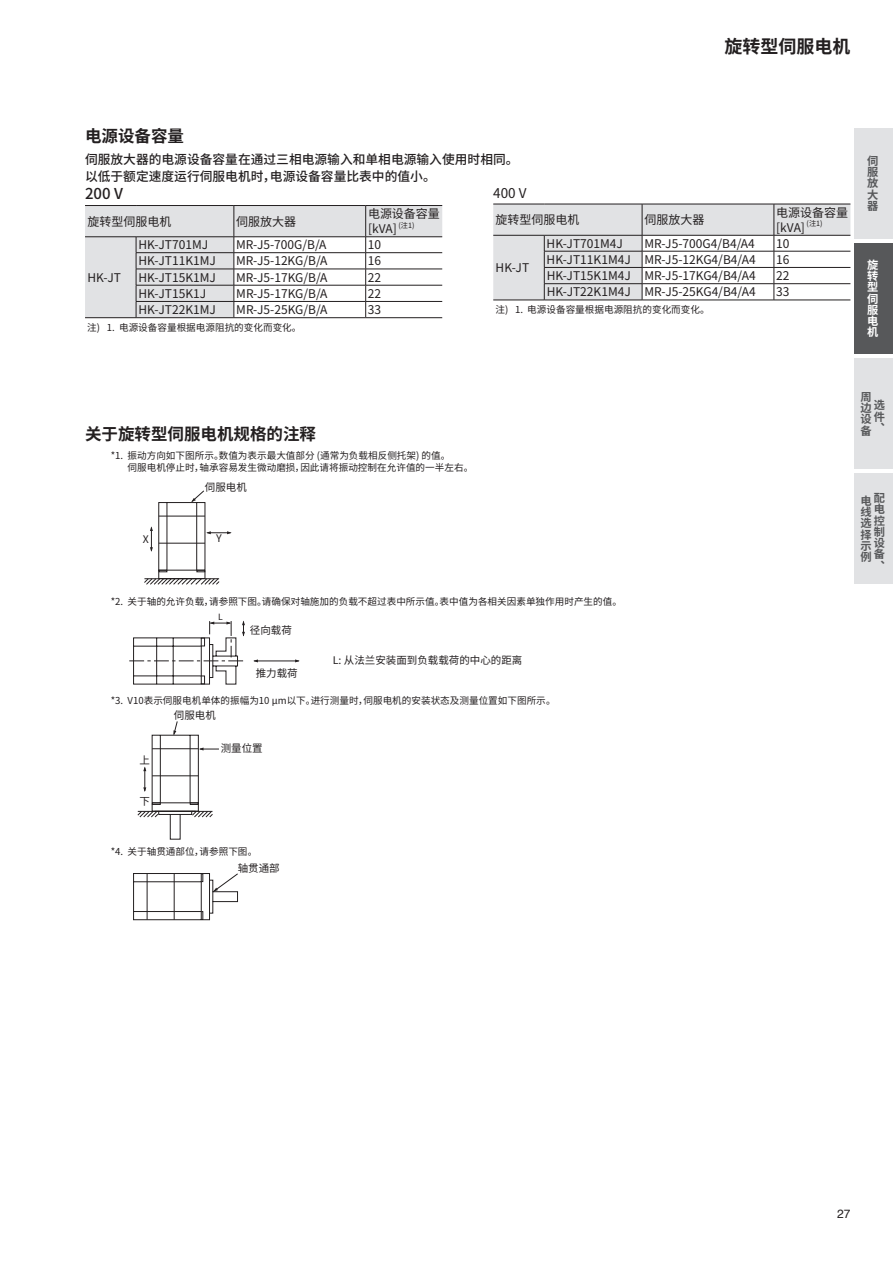
<style>
.page{position:relative;width:893px;height:1263px;background:#fff}
.page>*{position:absolute;margin:0;border:0;box-sizing:border-box;transform-origin:0 0}
.t1{font:700 18px "Noto Sans CJ Ksc";color:#231f20}
.t2{font:700 16.5px "Noto Sans CJ Ksc";color:#231f20}
.t3{font:500 15px "Noto Sans CJ Ksc";color:#231f20}
.t4{font:13.5px "Noto Sans CJ Ksc";color:#231f20}
.t5{font:500 12.75px/16.5px "Noto Sans CJ Ksc";color:#231f20}
.t6{font:12px/15px "Noto Sans CJ Ksc";color:#231f20}
.t7{font:12px "Helvetica";color:#231f20}
.t8{font:700 11.25px/11.2px "Noto Sans CJ Ksc";color:#57585a;text-align:justify}
.t9{font:700 11.25px/11.2px "Noto Sans CJ Ksc";color:#fff;text-align:justify}
.t10{font:10.5px "Noto Sans CJ Ksc";color:#231f20}
.t11{font:9.6px/12px "Noto Sans CJ Ksc";color:#231f20}
.t12{font:8.7px "Noto Sans CJ Ksc";color:#231f20}
.t13{font:7.2px "Noto Sans CJ Ksc";color:#231f20}
</style>
<div class="page">
<div style="left:855px;top:128px;width:38px;height:111px;background:#e1e2e4"></div>
<div style="left:855px;top:358px;width:38px;height:111px;background:#e1e2e4"></div>
<div style="left:855px;top:473px;width:38px;height:111px;background:#e1e2e4"></div>
<div style="left:855px;top:243px;width:38px;height:111px;background:#57585a"></div>
<svg style="left:85px;top:205px;width:357px;height:112px"></svg>
<hr style="left:85px;top:317px;width:51px;height:1px;background:#231f20">
<hr style="left:136px;top:317px;width:98px;height:1px;background:#231f20">
<hr style="left:234px;top:317px;width:132px;height:1px;background:#231f20">
<hr style="left:366px;top:317px;width:76px;height:1px;background:#231f20">
<svg style="left:493px;top:204px;width:357px;height:96px"></svg>
<hr style="left:493px;top:300px;width:51px;height:1px;background:#231f20">
<hr style="left:544px;top:300px;width:98px;height:1px;background:#231f20">
<hr style="left:642px;top:300px;width:132px;height:1px;background:#231f20">
<hr style="left:774px;top:300px;width:76px;height:1px;background:#231f20">
<hr style="left:254px;top:661px;width:45px;height:1px;background:#231f20">
<svg style="left:129px;top:620px;width:116px;height:65px"></svg>
<svg style="left:137px;top:721px;width:82px;height:119px"></svg>
<hr style="left:152px;top:748px;width:46px;height:1px;background:#231f20">
<hr style="left:152px;top:775px;width:46px;height:1px;background:#231f20">
<hr style="left:152px;top:802px;width:46px;height:1px;background:#231f20">
<svg style="left:133px;top:873px;width:105px;height:47px"></svg>
<svg style="left:144px;top:490px;width:88px;height:95px"></svg>
<h1 class="t1" style="left:724px;top:36px;width:127px">旋转型伺服电机</h1>
<h2 class="t2" style="left:85px;top:127px;width:100px">电源设备容量</h2>
<p class="t5" style="left:85px;top:152px;width:435px">伺服放大器的电源设备容量在通过三相电源输入和单相电源输入使用时相同。以低于额定速度运行伺服电机时，电源设备容量比表中的值小。</p>
<p class="t3" style="left:85px;top:185px;width:39px">200 V</p>
<p class="t6" style="left:87px;top:214px;width:85px">旋转型伺服电机</p>
<p class="t6" style="left:236px;top:214px;width:61px">伺服放大器</p>
<p class="t6" style="left:368px;top:207px;width:73px">电源设备容量[kVA]</p>
<p class="t4" style="left:493px;top:185px;width:35px">400 V</p>
<p class="t6" style="left:496px;top:213px;width:85px">旋转型伺服电机</p>
<p class="t6" style="left:644px;top:213px;width:61px">伺服放大器</p>
<p class="t6" style="left:776px;top:205px;width:73px">电源设备容量[kVA]</p>
<p class="t13" style="left:807px;top:220px;width:18px">(注1)</p>
<p class="t13" style="left:398px;top:221px;width:18px">(注1)</p>
<p class="t6" style="left:138px;top:237px;width:71px">HK-JT701MJ</p>
<p class="t6" style="left:236px;top:237px;width:92px">MR-J5-700G/B/A</p>
<p class="t6" style="left:368px;top:237px;width:15px">10</p>
<p class="t6" style="left:138px;top:254px;width:79px">HK-JT11K1MJ</p>
<p class="t6" style="left:236px;top:254px;width:93px">MR-J5-12KG/B/A</p>
<p class="t6" style="left:368px;top:254px;width:15px">16</p>
<p class="t6" style="left:138px;top:270px;width:79px">HK-JT15K1MJ</p>
<p class="t6" style="left:236px;top:270px;width:93px">MR-J5-17KG/B/A</p>
<p class="t6" style="left:368px;top:270px;width:15px">22</p>
<p class="t6" style="left:138px;top:286px;width:69px">HK-JT15K1J</p>
<p class="t6" style="left:236px;top:286px;width:93px">MR-J5-17KG/B/A</p>
<p class="t6" style="left:368px;top:286px;width:15px">22</p>
<p class="t6" style="left:138px;top:302px;width:79px">HK-JT22K1MJ</p>
<p class="t6" style="left:236px;top:302px;width:93px">MR-J5-25KG/B/A</p>
<p class="t6" style="left:368px;top:302px;width:15px">33</p>
<p class="t11" style="left:87px;top:321px;width:216px">注) 1. 电源设备容量根据电源阻抗的变化而变化。</p>
<p class="t6" style="left:87px;top:270px;width:35px">HK-JT</p>
<p class="t6" style="left:547px;top:236px;width:78px">HK-JT701M4J</p>
<p class="t6" style="left:644px;top:236px;width:112px">MR-J5-700G4/B4/A4</p>
<p class="t6" style="left:776px;top:236px;width:15px">10</p>
<p class="t6" style="left:547px;top:252px;width:210px">HK-JT11K1M4J MR-J5-12KG4/B4/A4</p>
<p class="t6" style="left:776px;top:252px;width:15px">16</p>
<p class="t6" style="left:547px;top:268px;width:210px">HK-JT15K1M4J MR-J5-17KG4/B4/A4</p>
<p class="t6" style="left:776px;top:268px;width:15px">22</p>
<p class="t6" style="left:547px;top:285px;width:210px">HK-JT22K1M4J MR-J5-25KG4/B4/A4</p>
<p class="t6" style="left:776px;top:285px;width:15px">33</p>
<p class="t11" style="left:495px;top:303px;width:216px">注) 1. 电源设备容量根据电源阻抗的变化而变化。</p>
<p class="t6" style="left:496px;top:260px;width:35px">HK-JT</p>
<p class="t8" style="left:867px;top:155px;width:13px">伺服放大器</p>
<p class="t9" style="left:867px;top:259px;width:13px">旋转型伺服电机</p>
<h2 class="t2" style="left:85px;top:424px;width:232px">关于旋转型伺服电机规格的注释</h2>
<p class="t11" style="left:128px;top:450px;width:347px;text-indent:-17px">*1. 振动方向如下图所示。数值为表示最大值部分 (通常为负载相反侧托架) 的值。<br>伺服电机停止时，轴承容易发生微动磨损，因此请将振动控制在允许值的一半左右。</p>
<p class="t10" style="left:143px;top:533px;width:8px">X</p>
<p class="t10" style="left:205px;top:482px;width:43px">伺服电机</p>
<p class="t11" style="left:111px;top:595px;width:513px">*2. 关于轴的允许负载，请参照下图。请确保对轴施加的负载不超过表中所示值。表中值为各相关因素单独作用时产生的值。</p>
<p class="t10" style="left:250px;top:624px;width:43px">径向载荷</p>
<p class="t10" style="left:256px;top:667px;width:43px">推力载荷</p>
<p class="t12" style="left:218px;top:612px;width:6px">L</p>
<p class="t10" style="left:333px;top:654px;width:191px">L: 从法兰安装面到负载载荷的中心的距离</p>
<p class="t11" style="left:111px;top:695px;width:446px">*3. V10表示伺服电机单体的振幅为10 μm以下。进行测量时，伺服电机的安装状态及测量位置如下图所示。</p>
<p class="t10" style="left:140px;top:754px;width:12px">上</p>
<p class="t10" style="left:140px;top:795px;width:12px">下</p>
<p class="t10" style="left:174px;top:709px;width:43px">伺服电机</p>
<p class="t10" style="left:221px;top:743px;width:43px">测量位置</p>
<p class="t11" style="left:111px;top:845px;width:148px">*4. 关于轴贯通部位，请参照下图。</p>
<p class="t10" style="left:238px;top:862px;width:43px">轴贯通部</p>
<p class="t8" style="left:860px;top:391px;width:13px">周边设备</p>
<p class="t8" style="left:874px;top:400px;width:12px">选件、</p>
<p class="t8" style="left:860px;top:495px;width:13px">电线选择示例</p>
<p class="t8" style="left:874px;top:493px;width:13px">配电控制设备、</p>
<p class="t7" style="left:837px;top:1204px;width:15px">27</p>
</div>
